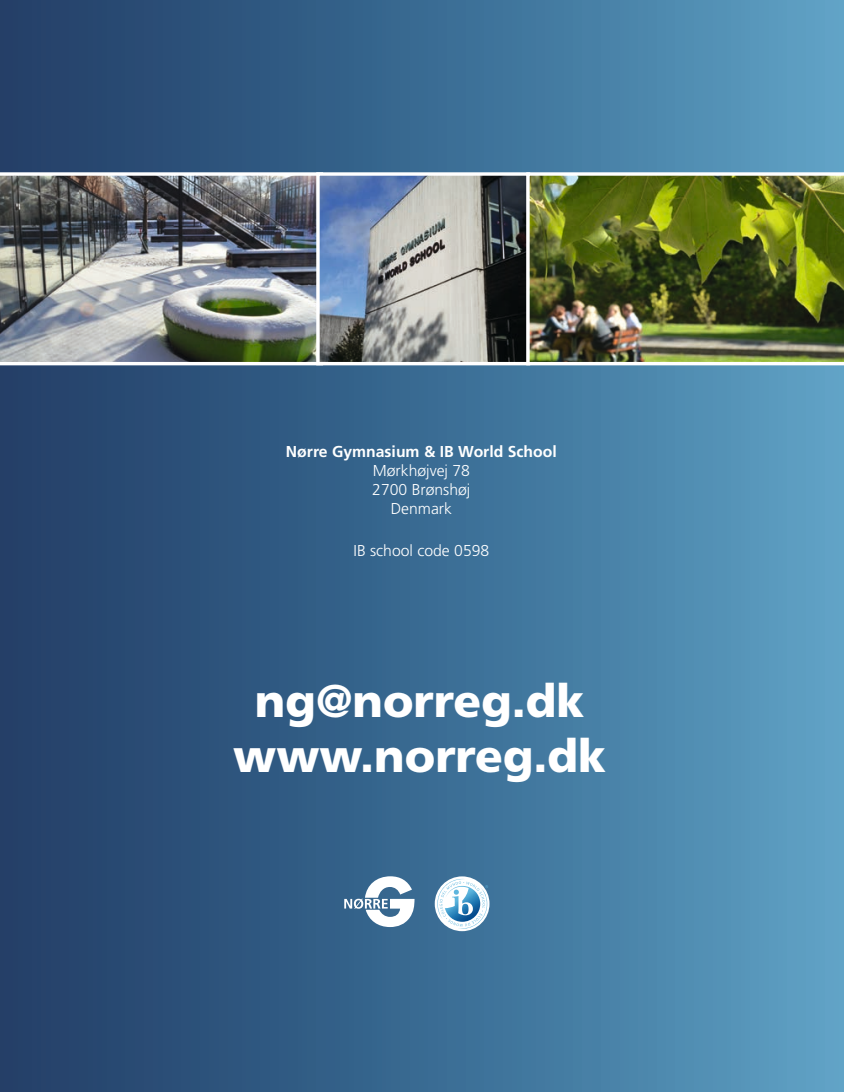
<style>
.page{position:relative;width:844px;height:1092px;background:#fff}
.page>*{position:absolute;margin:0;border:0;box-sizing:border-box;transform-origin:0 0}
.t1{font:900 45.68px/54.8px "Frutiger";color:#fff;text-align:center}
.t2{font:300 15.75px/18.9px "Frutiger";color:#fff;text-align:center}
.t3{font:700 15.75px "Frutiger";color:#fff}
</style>
<div class="page">
<div style="left:0;top:0;width:843px;height:1091px;background:linear-gradient(to right,#1e3a64,#5ba0c4)"></div>
<svg style="left:344px;top:876px;width:70px;height:51px"></svg>
<svg style="left:434px;top:876px;width:55px;height:55px"></svg>
<svg style="left:437px;top:878px;width:51px;height:50px"></svg>
<img style="left:0;top:172px;width:316px;height:193px">
<img style="left:320px;top:176px;width:206px;height:185px">
<div style="left:316px;top:172px;width:214px;height:193px;border:3px solid #fff"></div>
<img style="left:526px;top:172px;width:317px;height:193px">
<p class="t3" style="left:286px;top:442px;width:272px">Nørre Gymnasium &amp; IB World School</p>
<p class="t2" style="left:372px;top:461px;width:100px">Mørkhøjvej 78<br>2700 Brønshøj<br>Denmark</p>
<p class="t2" style="left:353px;top:541px;width:137px">IB school code 0598</p>
<h1 class="t1" style="left:233px;top:674px;width:374px">ng@norreg.dk www.norreg.dk</h1>
</div>
